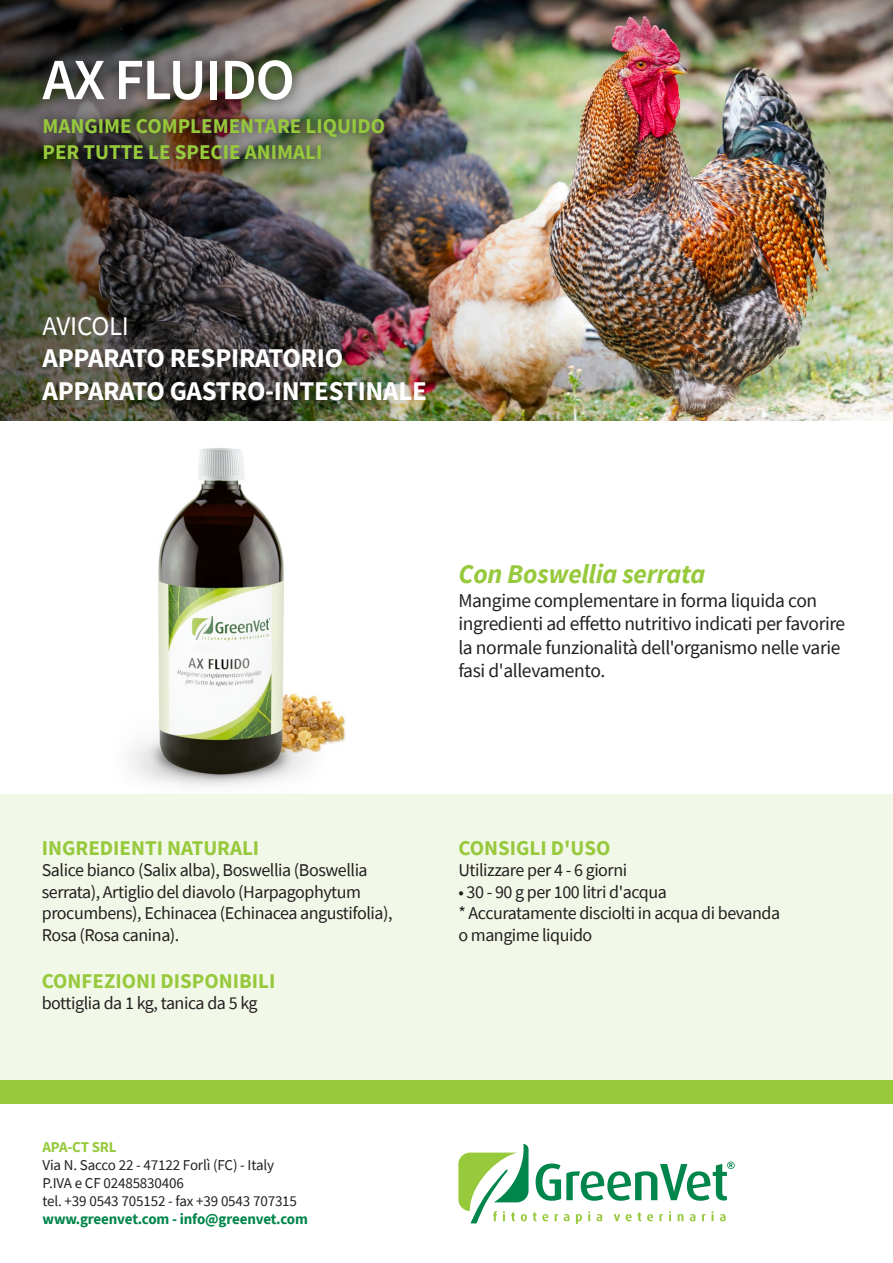
<style>
.page{position:relative;width:893px;height:1263px;background:#fff}
.page>*{position:absolute;margin:0;border:0;box-sizing:border-box;transform-origin:0 0}
.t1{font:600 58.5px "Source Sans Pro";letter-spacing:-.025em;color:#fff}
.t2{font:700 27px/32.4px "Source Sans Pro";letter-spacing:-.01em;color:#fff}
.t3{font:italic 700 27px "Source Sans Pro";letter-spacing:-.01em;color:#97c93c}
.t4{font:27px "Source Sans Pro";letter-spacing:-.01em;color:#fff}
.t5{font:700 21px/25.2px "Source Sans Pro";color:#97c93c}
.t6{font:19.5px/23.4px "Source Sans Pro";letter-spacing:-.02em;color:#231f20}
.t7{font:18px/21.6px "Source Sans Pro";letter-spacing:-.025em;color:#231f20}
.t8{font:15px/18px "Source Sans Pro";letter-spacing:-.01em;color:#231f20}
.t9{font:700 15px "Source Sans Pro";letter-spacing:-.01em;color:#00854a}
.t10{font:700 15px "Source Sans Pro";letter-spacing:-.01em;color:#97c93c}
</style>
<div class="page">
<img style="left:563px;top:0;width:330px;height:421px">
<div style="left:0;top:794px;width:893px;height:309px;background:#f2f8e8"></div>
<svg style="left:458px;top:1144px;width:277px;height:80px"></svg>
<div style="left:0;top:1080px;width:893px;height:23px;background:#97c93c"></div>
<img style="left:0;top:0;width:563px;height:421px">
<img style="left:30px;top:47px;width:368px;height:126px">
<img style="left:131px;top:448px;width:215px;height:338px">
<p class="t1" style="left:43px;top:41px;width:254px">AX FLUIDO</p>
<p class="t5" style="left:43px;top:113px;width:344px">MANGIME COMPLEMENTARE LIQUIDO<br>PER TUTTE LE SPECIE ANIMALI</p>
<p class="t4" style="left:43px;top:309px;width:88px">AVICOLI</p>
<p class="t2" style="left:43px;top:342px;width:386px">APPARATO RESPIRATORIO<br>APPARATO GASTRO-INTESTINALE</p>
<p class="t5" style="left:42px;top:835px;width:219px">INGREDIENTI NATURALI</p>
<p class="t7" style="left:42px;top:859px;width:352px">Salice bianco (Salix alba), Boswellia (Boswellia serrata), Artiglio del diavolo (Harpagophytum procumbens), Echinacea (Echinacea angustifolia), Rosa (Rosa canina).</p>
<p class="t5" style="left:42px;top:968px;width:235px">CONFEZIONI DISPONIBILI</p>
<p class="t7" style="left:42px;top:992px;width:217px">bottiglia da 1 kg, tanica da 5 kg</p>
<p class="t10" style="left:43px;top:1137px;width:76px">APA-CT SRL</p>
<p class="t8" style="left:43px;top:1156px;width:256px">Via N. Sacco 22 - 47122 Forlì (FC) - Italy<br>P.IVA e CF 02485830406<br>tel. +39 0543 705152 - fax +39 0543 707315</p>
<p class="t9" style="left:43px;top:1209px;width:267px">www.greenvet.com - info@greenvet.com</p>
<p class="t3" style="left:458px;top:556px;width:248px">Con Boswellia serrata</p>
<p class="t6" style="left:458px;top:588px;width:388px">Mangime complementare in forma liquida con ingredienti ad effetto nutritivo indicati per favorire la normale funzionalità dell'organismo nelle varie fasi d'allevamento.</p>
<p class="t5" style="left:458px;top:835px;width:153px">CONSIGLI D'USO</p>
<p class="t7" style="left:458px;top:859px;width:170px">Utilizzare per 4 - 6 giorni</p>
<p class="t7" style="left:458px;top:881px;width:323px">• 30 - 90 g per 100 litri d'acqua<br>* Accuratamente disciolti in acqua di bevanda o mangime liquido</p>
</div>
